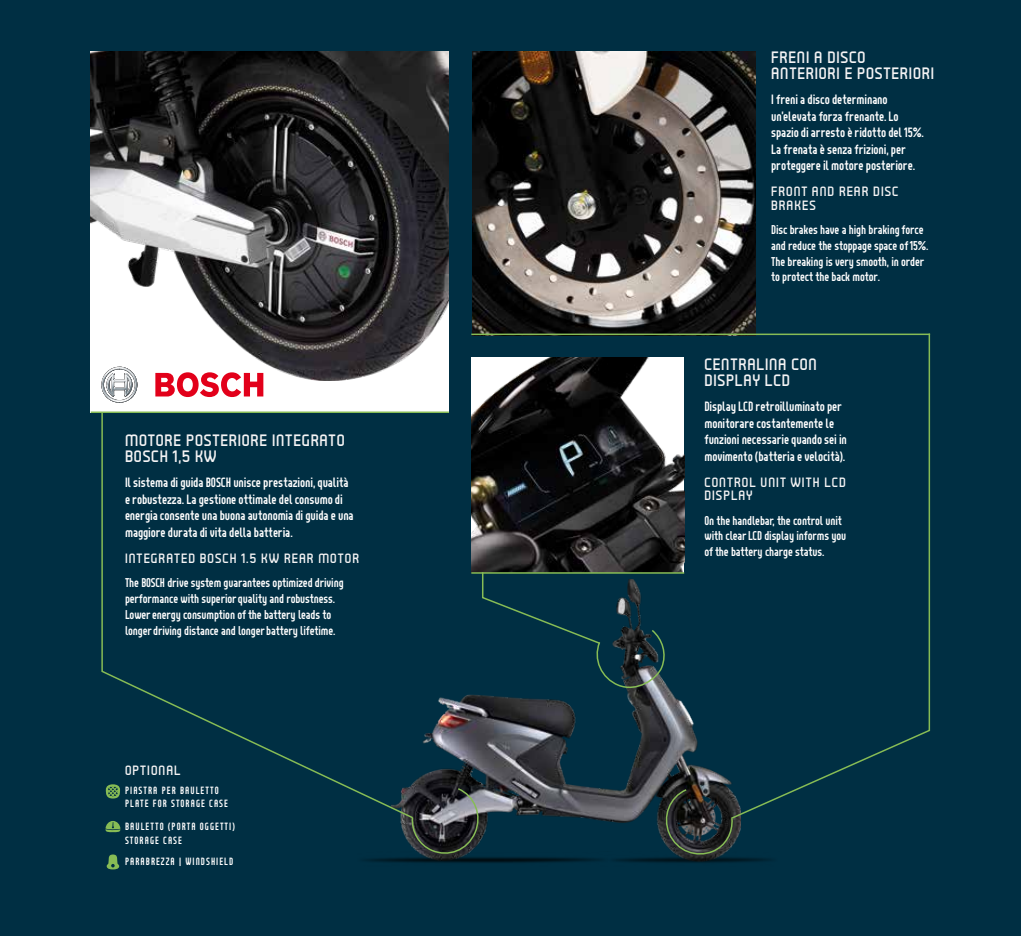
<style>
.page{position:relative;width:1021px;height:936px;background:#fff}
.page>*{position:absolute;margin:0;border:0;box-sizing:border-box;transform-origin:0 0}
.t1{font:16.5px/16.5px "Tenby Five";letter-spacing:.05em;color:#f4f3f4}
.t2{font:13.5px/16.5px "Tenby Four";letter-spacing:-.01em;color:#fff}
.t3{font:13.5px/13.5px "Tenby Five";letter-spacing:.08em;color:#f4f3f4}
.t4{font:12.75px/15.8px "Tenby Four";letter-spacing:-.01em;color:#fff}
.t5{font:10.5px/13.8px "Tenby Four";letter-spacing:.1em;color:#fff}
</style>
<div class="page">
<div style="left:0;top:0;width:1020px;height:935px;background:#002f43"></div>
<img style="left:472px;top:51px;width:283px;height:282px">
<img style="left:400px;top:686px;width:340px;height:159px">
<hr style="left:471px;top:333px;width:459px;height:2px;background:#87bc55">
<div style="left:91px;top:51px;width:358px;height:362px;background:#fff"></div>
<img style="left:91px;top:51px;width:358px;height:330px">
<img style="left:471px;top:358px;width:213px;height:214px">
<hr style="left:91px;top:411px;width:358px;height:2px;background:#87bc55">
<hr style="left:471px;top:572px;width:213px;height:1px;background:#87bc55">
<svg style="left:729px;top:332px;width:201px;height:488px"></svg>
<svg style="left:660px;top:787px;width:73px;height:64px;background:#2b302e"></svg>
<svg style="left:101px;top:411px;width:313px;height:408px"></svg>
<svg style="left:411px;top:786px;width:73px;height:65px;background:#404245"></svg>
<svg style="left:481px;top:570px;width:186px;height:122px"></svg>
<img style="left:632px;top:851px;width:138px;height:12px">
<img style="left:366px;top:851px;width:266px;height:12px">
<svg style="left:101px;top:366px;width:37px;height:37px"></svg>
<svg style="left:155px;top:372px;width:108px;height:25px"></svg>
<svg style="left:107px;top:854px;width:12px;height:15px"></svg>
<svg style="left:105px;top:821px;width:15px;height:11px"></svg>
<svg style="left:105px;top:783px;width:15px;height:16px"></svg>
<p class="t1" style="left:125px;top:431px;width:221px">MOTORE POSTERIORE INTEGRATO<br>BOSCH 1,5 KW</p>
<p class="t2" style="left:125px;top:474px;width:230px">Il sistema di guida BOSCH unisce prestazioni, qualità e robustezza. La gestione ottimale del consumo di energia consente una buona autonomia di guida e una maggiore durata di vita della batteria.</p>
<p class="t3" style="left:125px;top:551px;width:235px">INTEGRATED BOSCH 1.5 KW REAR MOTOR</p>
<p class="t4" style="left:125px;top:574px;width:220px">The BOSCH drive system guarantees optimized driving performance with superior quality and robustness.<br>Lower energy consumption of the battery leads to longer driving distance and longer battery lifetime.</p>
<p class="t3" style="left:125px;top:763px;width:57px">OPTIONAL</p>
<p class="t5" style="left:125px;top:782px;width:104px">PIASTRA PER BAULETTO<br>PLATE FOR STORAGE CASE</p>
<p class="t5" style="left:125px;top:819px;width:111px">BAULETTO (PORTA OGGETTI)<br>STORAGE CASE</p>
<p class="t5" style="left:125px;top:854px;width:110px">PARABREZZA | WINDSHIELD</p>
<p class="t1" style="left:771px;top:48px;width:164px">FRENI A DISCO<br>ANTERIORI E POSTERIORI</p>
<p class="t2" style="left:771px;top:91px;width:154px">I freni a disco determinano un’elevata forza frenante. Lo spazio di arresto è ridotto del 15%.<br>La frenata è senza frizioni, per proteggere il motore posteriore.</p>
<p class="t3" style="left:771px;top:185px;width:129px">FRONT AND REAR DISC<br>BRAKES</p>
<p class="t4" style="left:771px;top:221px;width:159px">Disc brakes have a high braking force and reduce the stoppage space of 15%.<br>The breaking is very smooth, in order to protect the back motor.</p>
<p class="t1" style="left:704px;top:355px;width:114px">CENTRALINA CON<br>DISPLAY LCD</p>
<p class="t2" style="left:704px;top:398px;width:144px">Display LCD retroilluminato per monitorare costantemente le funzioni necessarie quando sei in movimento (batteria e velocità).</p>
<p class="t3" style="left:704px;top:475px;width:143px">CONTROL UNIT WITH LCD<br>DISPLAY</p>
<p class="t4" style="left:704px;top:512px;width:143px">On the handlebar, the control unit with clear LCD display informs you of the battery charge status.</p>
</div>
